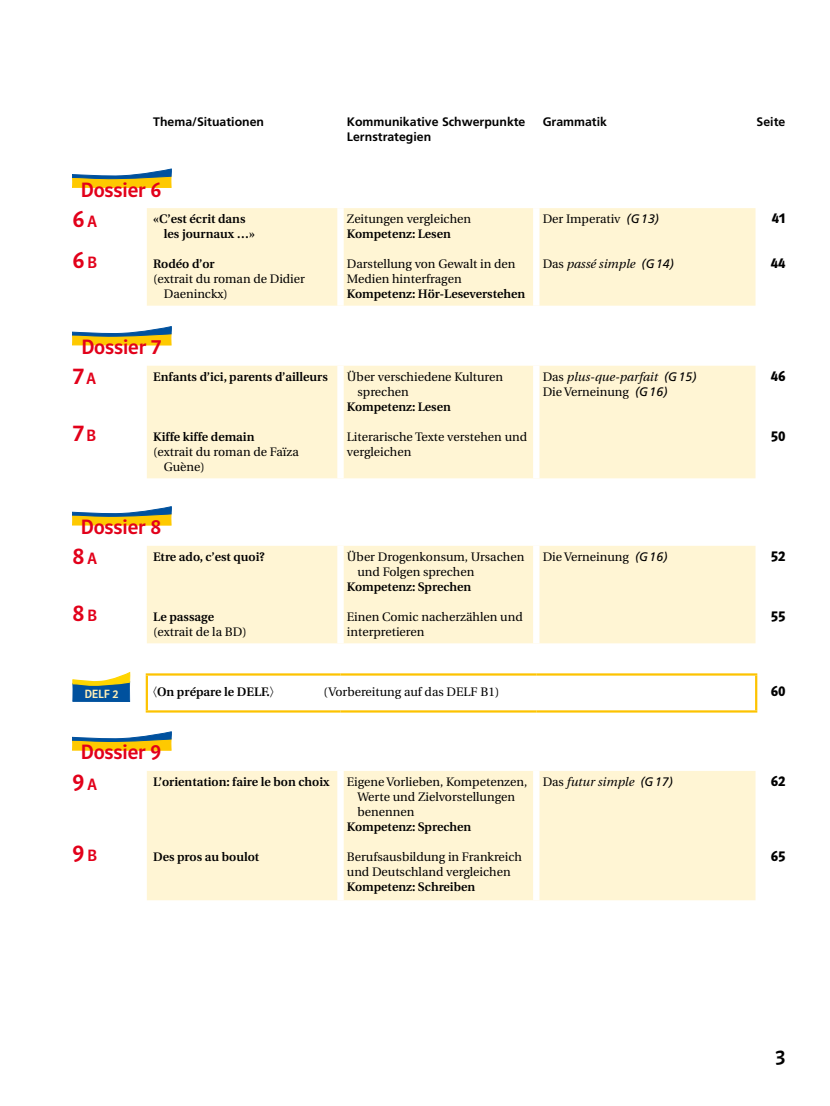
<style>
.page{position:relative;width:830px;height:1106px;background:#fff}
.page>*{position:absolute;margin:0;border:0;box-sizing:border-box;transform-origin:0 0}
.t1{font:24px/41.4px "Polo ST11 K Krftg";color:#e2001a}
.t2{font:21px "Polo ST11 K Krftg";color:#000}
.t3{font:20.85px "Polo ST11 K Krftg";letter-spacing:-.005em;color:#e2001a}
.t4{font:15px "Polo ST11 K Hfett";color:#000}
.t5{font:12.3px/15px "Utopia";color:#000}
.t6{font:600 12.3px/15px "Utopia";color:#000}
.t7{font:700 12.3px/15px "Frutiger LT";color:#000}
.t8{font:italic 12.3px "Utopia";color:#000}
.t9{font:12px "Polo ST11 K Krftg";color:#ffefb6}
.s1{font-size:21.6px}
.s2{font-size:16.5px}
.s3{font-family:"Frutiger LT";font-style:italic}
.s4{font-style:normal}
.s5{font-family:"Frutiger LT"}
.s6{font-style:italic}
</style>
<div class="page">
<svg style="left:72px;top:169px;width:99px;height:18px"></svg>
<div style="left:147px;top:208px;width:608px;height:98px;background:#fff5d4"></div>
<div style="left:337px;top:208px;width:6px;height:98px;background:#fff"></div>
<div style="left:533px;top:208px;width:6px;height:98px;background:#fff"></div>
<svg style="left:72px;top:326px;width:99px;height:19px"></svg>
<div style="left:147px;top:366px;width:608px;height:112px;background:#fff5d4"></div>
<div style="left:337px;top:366px;width:6px;height:112px;background:#fff"></div>
<div style="left:533px;top:366px;width:6px;height:112px;background:#fff"></div>
<svg style="left:72px;top:506px;width:99px;height:19px"></svg>
<div style="left:147px;top:546px;width:608px;height:97px;background:#fff5d4"></div>
<div style="left:337px;top:546px;width:6px;height:97px;background:#fff"></div>
<div style="left:533px;top:546px;width:6px;height:97px;background:#fff"></div>
<hr style="left:146px;top:673px;width:194px;height:2px;background:#fdc300">
<hr style="left:146px;top:675px;width:2px;height:35px;background:#fdc300">
<hr style="left:340px;top:673px;width:196px;height:2px;background:#fdc300">
<hr style="left:536px;top:673px;width:221px;height:2px;background:#fdc300">
<hr style="left:754px;top:675px;width:3px;height:35px;background:#fdc300">
<hr style="left:146px;top:710px;width:194px;height:2px;background:#fdc300">
<hr style="left:340px;top:710px;width:196px;height:2px;background:#fdc300">
<hr style="left:536px;top:710px;width:221px;height:2px;background:#fdc300">
<svg style="left:73px;top:672px;width:57px;height:29px"></svg>
<svg style="left:72px;top:731px;width:99px;height:19px"></svg>
<div style="left:147px;top:771px;width:608px;height:129px;background:#fff5d4"></div>
<div style="left:337px;top:771px;width:6px;height:129px;background:#fff"></div>
<div style="left:533px;top:771px;width:6px;height:129px;background:#fff"></div>
<p class="t7" style="left:153px;top:114px;width:112px">Thema/Situationen</p>
<p class="t7" style="left:347px;top:114px;width:180px">Kommunikative Schwerpunkte<br>Lernstrategien</p>
<p class="t7" style="left:542px;top:114px;width:66px">Grammatik</p>
<p class="t7" style="left:756px;top:114px;width:30px">Seite</p>
<h3 class="t3" style="left:81px;top:178px;width:82px">Dossier <span class="s1">6</span></h3>
<h1 class="t1" style="left:72px;top:198px;width:26px">6<span class="s2">A<br></span>6<span class="s2">B</span></h1>
<p class="t6" style="left:164px;top:212px;width:93px;text-indent:-11px">«C’est écrit dans les journaux …»</p>
<p class="t4" style="left:771px;top:210px;width:15px">41</p>
<p class="t4" style="left:770px;top:255px;width:16px">44</p>
<p class="t5" style="left:542px;top:212px;width:118px">Der Imperativ <span class="s3">(G13)</span></p>
<p class="t8" style="left:542px;top:257px;width:133px"><span class="s4">Das</span> passé simple <span class="s5">(G14)</span></p>
<p class="t5" style="left:347px;top:212px;width:126px">Zeitungen vergleichen</p>
<p class="t6" style="left:347px;top:227px;width:105px">Kompetenz: Lesen</p>
<p class="t5" style="left:347px;top:257px;width:170px">Darstellung von Gewalt in den<br>Medien hinterfragen</p>
<p class="t6" style="left:347px;top:287px;width:180px">Kompetenz: Hör-Leseverstehen</p>
<p class="t6" style="left:153px;top:257px;width:63px">Rodéo d’or</p>
<p class="t5" style="left:164px;top:272px;width:143px;text-indent:-11px">(extrait du roman de Didier<br>Daeninckx)</p>
<h3 class="t3" style="left:81px;top:336px;width:81px">Dossier <span class="s1">7</span></h3>
<h1 class="t1" style="left:72px;top:356px;width:25px">7<span class="s2">A</span></h1>
<p class="t6" style="left:153px;top:369px;width:176px">Enfants d’ici, parents d’ailleurs</p>
<h1 class="t1" style="left:72px;top:412px;width:25px">7<span class="s2">B</span></h1>
<p class="t6" style="left:153px;top:429px;width:103px">Kiffe kiffe demain</p>
<p class="t5" style="left:164px;top:444px;width:136px;text-indent:-11px">(extrait du roman de Faïza<br>Guène)</p>
<h3 class="t3" style="left:81px;top:516px;width:82px">Dossier <span class="s1">8</span></h3>
<h1 class="t1" style="left:72px;top:536px;width:26px">8<span class="s2">A</span></h1>
<p class="t6" style="left:153px;top:549px;width:113px">Etre ado, c’est quoi?</p>
<h1 class="t1" style="left:72px;top:592px;width:26px">8<span class="s2">B</span></h1>
<p class="t6" style="left:153px;top:609px;width:62px">Le passage</p>
<p class="t5" style="left:153px;top:624px;width:95px">(extrait de la BD)</p>
<p class="t5" style="left:357px;top:369px;width:147px;text-indent:-11px">Über verschiedene Kulturen sprechen</p>
<p class="t6" style="left:347px;top:399px;width:105px">Kompetenz: Lesen</p>
<p class="t5" style="left:347px;top:429px;width:182px">Literarische Texte verstehen und vergleichen</p>
<p class="t5" style="left:542px;top:369px;width:155px">Das <span class="s6">plus-que-parfait</span> <span class="s3">(G15)<br></span>Die Verneinung <span class="s3">(G16)</span></p>
<p class="t4" style="left:770px;top:367px;width:16px">46</p>
<p class="t4" style="left:770px;top:427px;width:16px">50</p>
<p class="t5" style="left:357px;top:549px;width:168px;text-indent:-11px">Über Drogenkonsum, Ursachen und Folgen sprechen</p>
<p class="t6" style="left:347px;top:579px;width:126px">Kompetenz: Sprechen</p>
<p class="t5" style="left:347px;top:609px;width:177px">Einen Comic nacherzählen und interpretieren</p>
<p class="t5" style="left:542px;top:549px;width:126px">Die Verneinung <span class="s3">(G16)</span></p>
<p class="t4" style="left:770px;top:547px;width:16px">52</p>
<p class="t4" style="left:770px;top:607px;width:16px">55</p>
<p class="t9" style="left:84px;top:687px;width:36px">DELF 2</p>
<p class="t6" style="left:153px;top:684px;width:122px">〈On prépare le DELF.〉</p>
<p class="t5" style="left:323px;top:684px;width:177px">(Vorbereitung auf das DELF B1)</p>
<p class="t4" style="left:770px;top:682px;width:16px">60</p>
<h3 class="t3" style="left:81px;top:741px;width:82px">Dossier <span class="s1">9</span></h3>
<h1 class="t1" style="left:72px;top:761px;width:26px">9<span class="s2">A</span></h1>
<p class="t6" style="left:153px;top:774px;width:178px">L’orientation: faire le bon choix</p>
<h1 class="t1" style="left:72px;top:832px;width:26px">9<span class="s2">B</span></h1>
<p class="t6" style="left:153px;top:849px;width:107px">Des pros au boulot</p>
<p class="t5" style="left:357px;top:774px;width:171px;text-indent:-11px">Eigene Vorlieben, Kompetenzen,<br>Werte und Zielvorstellungen benennen</p>
<p class="t6" style="left:347px;top:819px;width:126px">Kompetenz: Sprechen</p>
<p class="t5" style="left:347px;top:849px;width:177px">Berufsausbildung in Frankreich und Deutschland vergleichen</p>
<p class="t6" style="left:347px;top:879px;width:130px">Kompetenz: Schreiben</p>
<p class="t8" style="left:542px;top:775px;width:131px"><span class="s4">Das</span> futur simple <span class="s5">(G17)</span></p>
<p class="t4" style="left:770px;top:772px;width:16px">62</p>
<p class="t4" style="left:770px;top:847px;width:16px">65</p>
<h2 class="t2" style="left:774px;top:1045px;width:12px">3</h2>
</div>
